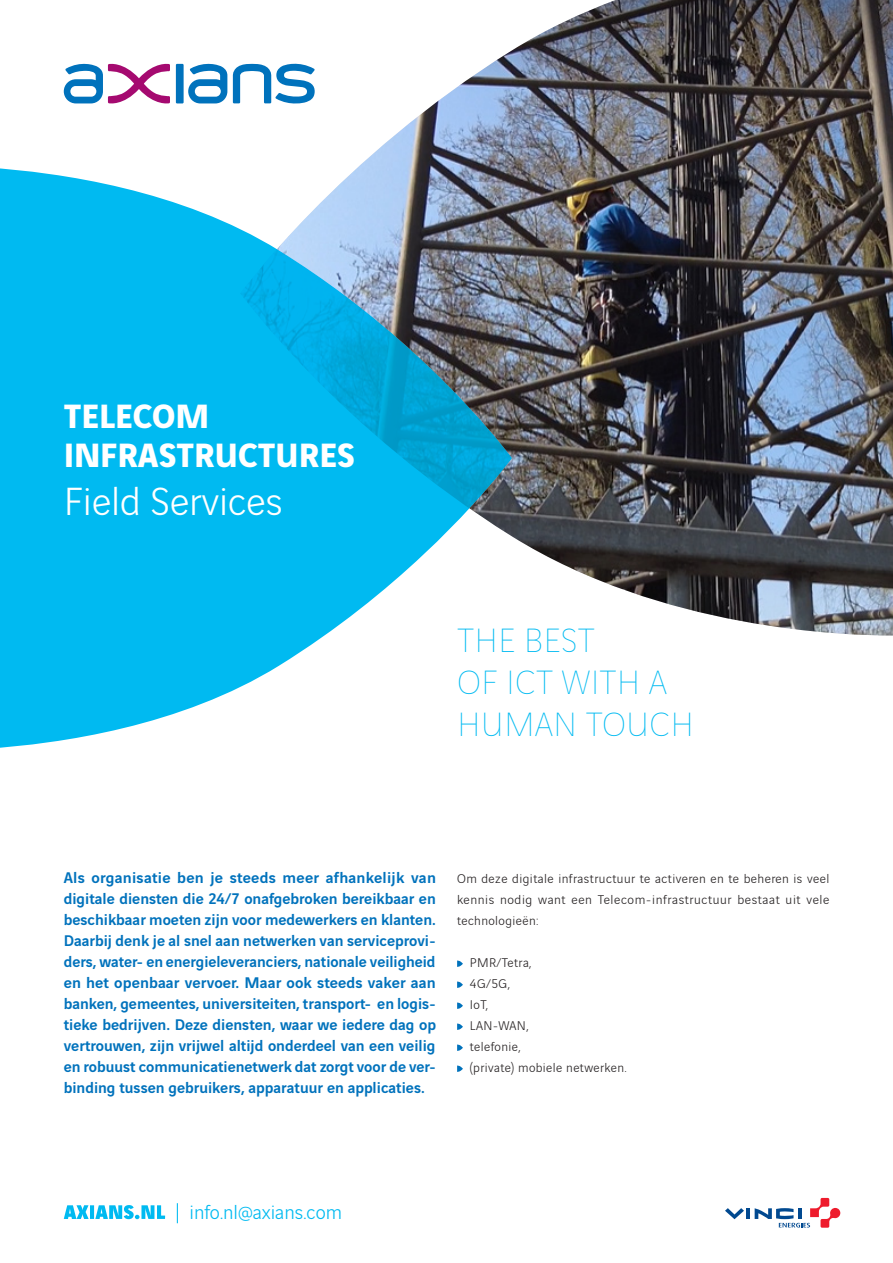
<style>
.page{position:relative;width:893px;height:1263px;background:#fff}
.page>*{position:absolute;margin:0;border:0;box-sizing:border-box;transform-origin:0 0}
.Cover_-_Titel{font:300 42px "Vinci Sans";color:#fff}
.Cover_-_Pay-off{font:200 36px/42px "Vinci Sans";letter-spacing:.02em;color:#00baf1}
.Cover_-_Contenttype{font:700 36px "Vinci Sans";color:#fff}
.t1{font:300 21px "Vinci Sans";color:#00baf1}
.Inleiding{font:500 16.5px/21px "Vinci Sans";color:#0072bc;text-align:justify}
.Tekst{font:300 13.5px/21px "Vinci Sans";letter-spacing:.03em;color:#231f20;text-align:justify}
</style>
<div class="page">
<hr style="left:746px;top:1208px;width:4px;height:11px;background:#014990">
<svg style="left:725px;top:1208px;width:19px;height:11px"></svg>
<svg style="left:755px;top:1198px;width:85px;height:30px"></svg>
<svg style="left:64px;top:1203px;width:114px;height:20px"></svg>
<div style="left:176px;top:64px;width:8px;height:39px;background:#0072bc"></div>
<svg style="left:64px;top:64px;width:106px;height:39px"></svg>
<svg style="left:188px;top:64px;width:52px;height:39px"></svg>
<img style="left:240px;top:0;width:653px;height:636px">
<svg style="left:0;top:168px;width:512px;height:580px;fill:#00baf1"></svg>
<svg style="left:457px;top:960px;width:6px;height:7px"></svg>
<svg style="left:457px;top:981px;width:6px;height:7px"></svg>
<svg style="left:457px;top:1002px;width:6px;height:7px"></svg>
<svg style="left:457px;top:1023px;width:6px;height:7px"></svg>
<svg style="left:457px;top:1044px;width:6px;height:7px"></svg>
<svg style="left:457px;top:1065px;width:6px;height:7px"></svg>
<p class="Cover_-_Contenttype" style="left:64px;top:388px;width:146px">TELECOM</p>
<p class="Cover_-_Contenttype" style="left:64px;top:427px;width:292px">INFRASTRUCTURES</p>
<p class="Cover_-_Titel" style="left:64px;top:471px;width:220px">Field Services</p>
<p class="Cover_-_Pay-off" style="left:457px;top:617px;width:238px">THE BEST<br>OF ICT WITH A<br>HUMAN TOUCH</p>
<p class="Inleiding" style="left:64px;top:865px;width:374px">Als organisatie ben je steeds meer afhankelijk van digitale diensten die 24/7 onafgebroken bereikbaar en beschikbaar moeten zijn voor medewerkers en klanten.<br>Daarbij denk je al snel aan netwerken van serviceprovi&shy;ders, water- en energieleveranciers, nationale veiligheid en het openbaar vervoer. Maar ook steeds vaker aan banken, gemeentes, universiteiten, transport- en logis&shy;tieke bedrijven. Deze diensten, waar we iedere dag op vertrouwen, zijn vrijwel altijd onderdeel van een veilig en robuust communicatienetwerk dat zorgt voor de ver&shy;binding tussen gebruikers, apparatuur en applicaties.</p>
<p class="Tekst" style="left:457px;top:867px;width:374px">Om deze digitale infrastructuur te activeren en te beheren is veel kennis nodig want een Telecom-infrastructuur bestaat uit vele technologieën:</p>
<p class="Tekst" style="left:470px;top:951px;width:63px">PMR/Tetra,</p>
<p class="Tekst" style="left:470px;top:972px;width:41px">4G/5G,</p>
<p class="Tekst" style="left:470px;top:993px;width:20px">IoT,</p>
<p class="Tekst" style="left:470px;top:1014px;width:60px">LAN-WAN,</p>
<p class="Tekst" style="left:470px;top:1035px;width:52px">telefonie,</p>
<p class="Tekst" style="left:470px;top:1056px;width:158px">(private) mobiele netwerken.</p>
<p class="t1" style="left:189px;top:1197px;width:154px">info.nl@axians.com</p>
</div>
